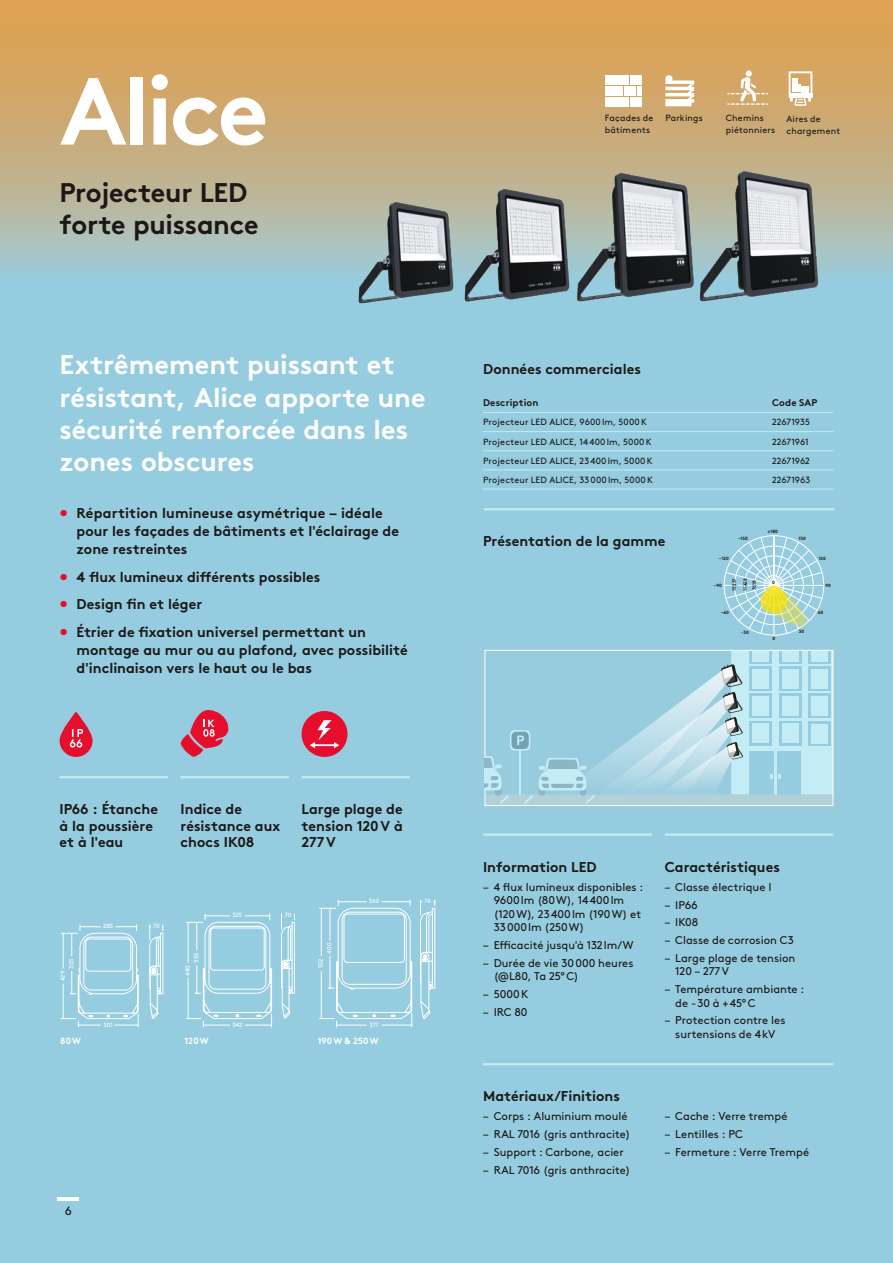
<style>
.page{position:relative;width:893px;height:1263px;background:#96ccdf}
.page>*{position:absolute;margin:0;border:0;box-sizing:border-box;transform-origin:0 0}
.Headline_34pt{font:700 95.1px "Brown";letter-spacing:-.035em;color:#fff}
.Subheadline_white_18{font:700 27px/32.4px "Brown";color:#fff}
.Subheadline_black_18{font:700 27px/32.4px "Brown";letter-spacing:-.01em;color:#1b1917}
.Highlight_Icons_9_5{font:700 14.25px/16.5px "Brown";letter-spacing:.005em;color:#1b1917}
.Headline_Running_Tex{font:700 14.25px "Brown";color:#1b1917}
.t1{font:12px "Brown";color:#1b1917}
.t2{font:11.25px/13.5px "Brown";color:#1b1917}
.Table_Headline_6_5pt{font:700 9.75px "Brown";letter-spacing:.015em;color:#1b1917}
.Table_Text_6pt{font:9px "Brown";letter-spacing:.015em;color:#1b1917}
.Application_Icons_6p{font:9px/12px "Brown";letter-spacing:.02em;color:#1b1917}
.Table_Text_6pt-2{font:9px "Brown";letter-spacing:-.01em;color:#1b1917}
.Caption_6pt{font:700 9px "Brown";letter-spacing:.01em;color:#fff}
.t3{font:6.15px "Brown";color:#fff}
.t4{font:700 4.65px/9.3px "Brown";color:#1b1917}
.s1{color:#e50e2c}
</style>
<div class="page">
<svg style="left:0;top:0;width:893px;height:271px;background:#ccab76"></svg>
<div style="left:618px;top:76px;width:11px;height:9px;background:#fff"></div>
<div style="left:612px;top:86px;width:11px;height:10px;background:#fff"></div>
<div style="left:605px;top:76px;width:11px;height:9px;background:#fff"></div>
<div style="left:625px;top:86px;width:11px;height:10px;background:#fff"></div>
<hr style="left:638px;top:86px;width:4px;height:10px;background:#fff">
<div style="left:631px;top:76px;width:11px;height:9px;background:#fff"></div>
<div style="left:605px;top:97px;width:11px;height:9px;background:#fff"></div>
<div style="left:618px;top:97px;width:11px;height:9px;background:#fff"></div>
<div style="left:631px;top:97px;width:11px;height:9px;background:#fff"></div>
<div style="left:605px;top:86px;width:5px;height:10px;background:#fff"></div>
<svg style="left:665px;top:75px;width:29px;height:31px"></svg>
<div style="left:746px;top:70px;width:6px;height:7px;background:#fff;border-radius:50%"></div>
<svg style="left:727px;top:77px;width:41px;height:28px"></svg>
<svg style="left:789px;top:71px;width:23px;height:35px"></svg>
<hr style="left:302px;top:776px;width:108px;height:2px;background:#c4ecf5">
<hr style="left:60px;top:776px;width:108px;height:2px;background:#c4ecf5">
<hr style="left:181px;top:776px;width:108px;height:2px;background:#c4ecf5">
<svg style="left:60px;top:711px;width:33px;height:46px"></svg>
<svg style="left:70px;top:729px;width:13px;height:18px"></svg>
<svg style="left:181px;top:710px;width:47px;height:47px"></svg>
<hr style="left:483px;top:1063px;width:350px;height:2px;background:#c4ecf5">
<svg style="left:724px;top:535px;width:100px;height:101px"></svg>
<hr style="left:483px;top:450px;width:289px;height:1px;background:#c4ecf5">
<hr style="left:483px;top:469px;width:289px;height:1px;background:#c4ecf5">
<hr style="left:483px;top:489px;width:289px;height:1px;background:#c4ecf5">
<hr style="left:483px;top:412px;width:289px;height:1px;background:#c4ecf5">
<hr style="left:772px;top:412px;width:61px;height:1px;background:#c4ecf5">
<hr style="left:483px;top:431px;width:289px;height:1px;background:#c4ecf5">
<hr style="left:772px;top:431px;width:61px;height:1px;background:#c4ecf5">
<hr style="left:772px;top:450px;width:61px;height:1px;background:#c4ecf5">
<hr style="left:772px;top:469px;width:61px;height:1px;background:#c4ecf5">
<hr style="left:772px;top:489px;width:61px;height:1px;background:#c4ecf5">
<hr style="left:484px;top:508px;width:350px;height:2px;background:#c4ecf5">
<svg style="left:485px;top:650px;width:348px;height:156px"></svg>
<svg style="left:302px;top:711px;width:45px;height:46px"></svg>
<svg style="left:186px;top:914px;width:109px;height:113px"></svg>
<svg style="left:319px;top:899px;width:117px;height:128px"></svg>
<svg style="left:61px;top:924px;width:103px;height:103px"></svg>
<img style="left:481px;top:173px;width:69px;height:127px">
<img style="left:550px;top:145px;width:171px;height:157px">
<img style="left:683px;top:154px;width:153px;height:148px">
<img style="left:331px;top:171px;width:150px;height:133px">
<hr style="left:665px;top:833px;width:168px;height:3px;background:#c4ecf5">
<hr style="left:483px;top:833px;width:169px;height:3px;background:#c4ecf5">
<hr style="left:57px;top:1197px;width:22px;height:3px;background:#fff">
<p class="Headline_34pt" style="left:60px;top:34px;width:210px">Alice</p>
<p class="Subheadline_black_18" style="left:60px;top:173px;width:201px">Projecteur LED forte puissance</p>
<p class="Subheadline_white_18" style="left:60px;top:346px;width:367px">Extrêmement puissant et résistant, Alice apporte une sécurité renforcée dans les zones obscures</p>
<p class="Highlight_Icons_9_5" style="left:77px;top:503px;width:324px;line-height:18px;text-indent:-17px"><span class="s1">•</span> Répartition lumineuse asymétrique – idéale pour les façades de bâtiments et l'éclairage de zone restreintes</p>
<p class="Highlight_Icons_9_5" style="left:60px;top:567px;width:262px"><span class="s1">•</span> 4 flux lumineux différents possibles</p>
<p class="Highlight_Icons_9_5" style="left:60px;top:595px;width:144px"><span class="s1">•</span> Design fin et léger</p>
<p class="Highlight_Icons_9_5" style="left:77px;top:621px;width:333px;line-height:18px;text-indent:-17px"><span class="s1">•</span> Étrier de fixation universel permettant un montage au mur ou au plafond, avec possibilité d'inclinaison vers le haut ou le bas</p>
<p class="Highlight_Icons_9_5" style="left:60px;top:800px;width:100px">IP66 : Étanche à la poussière et à l'eau</p>
<p class="Highlight_Icons_9_5" style="left:181px;top:800px;width:101px">Indice de résistance aux chocs IK08</p>
<p class="Highlight_Icons_9_5" style="left:302px;top:800px;width:103px;text-align:justify">Large plage de tension 120V à 277V</p>
<p class="t3" style="left:67px;top:969px;width:12px;rotate:-90deg">305</p>
<p class="t3" style="left:58px;top:981px;width:12px;rotate:-90deg">429</p>
<p class="t3" style="left:93px;top:921px;width:22px">285285</p>
<p class="t3" style="left:93px;top:1020px;width:21px">301301</p>
<p class="t3" style="left:153px;top:921px;width:8px">70</p>
<p class="t3" style="left:192px;top:963px;width:12px;rotate:-90deg">355</p>
<p class="t3" style="left:183px;top:976px;width:12px;rotate:-90deg">480</p>
<p class="t3" style="left:221px;top:911px;width:23px">325 325</p>
<p class="t3" style="left:221px;top:1020px;width:23px">342 342</p>
<p class="t3" style="left:285px;top:911px;width:8px">70</p>
<p class="t3" style="left:325px;top:953px;width:12px;rotate:-90deg">400</p>
<p class="t3" style="left:316px;top:968px;width:11px;rotate:-90deg">552</p>
<p class="t3" style="left:356px;top:896px;width:25px">360 360</p>
<p class="t3" style="left:369px;top:1020px;width:11px">377</p>
<p class="Caption_6pt" style="left:60px;top:1033px;width:22px">80W</p>
<p class="Caption_6pt" style="left:185px;top:1033px;width:26px">120W</p>
<p class="Caption_6pt" style="left:318px;top:1033px;width:62px">190W &amp; 250W</p>
<p class="t3" style="left:424px;top:896px;width:8px">76</p>
<p class="t1" style="left:65px;top:1201px;width:9px">6</p>
<p class="Application_Icons_6p" style="left:605px;top:111px;width:50px">Façades de</p>
<p class="Application_Icons_6p" style="left:665px;top:111px;width:39px">Parkings</p>
<p class="Application_Icons_6p" style="left:605px;top:123px;width:47px">bâtiments</p>
<p class="Application_Icons_6p" style="left:786px;top:112px;width:55px">Aires de chargement</p>
<p class="Application_Icons_6p" style="left:726px;top:111px;width:51px">Chemins piétonniers</p>
<p class="Headline_Running_Tex" style="left:483px;top:358px;width:159px">Données commerciales</p>
<p class="Table_Headline_6_5pt" style="left:483px;top:395px;width:57px">Description</p>
<p class="Table_Headline_6_5pt" style="left:772px;top:395px;width:47px">Code SAP</p>
<p class="Table_Text_6pt" style="left:483px;top:415px;width:165px">Projecteur LED ALICE, 9600lm, 5000K</p>
<p class="Table_Text_6pt-2" style="left:772px;top:415px;width:39px">22671935</p>
<p class="Table_Text_6pt" style="left:483px;top:435px;width:170px">Projecteur LED ALICE, 14400lm, 5000K</p>
<p class="Table_Text_6pt-2" style="left:772px;top:435px;width:38px">22671961</p>
<p class="Table_Text_6pt" style="left:483px;top:454px;width:171px">Projecteur LED ALICE, 23400lm, 5000K</p>
<p class="Table_Text_6pt-2" style="left:772px;top:454px;width:39px">22671962</p>
<p class="Table_Text_6pt" style="left:483px;top:473px;width:171px">Projecteur LED ALICE, 33000lm, 5000K</p>
<p class="Table_Text_6pt-2" style="left:772px;top:473px;width:40px">22671963</p>
<p class="Headline_Running_Tex" style="left:483px;top:530px;width:184px">Présentation de la gamme</p>
<p class="t4" style="left:738px;top:533px;width:11px">–150</p>
<p class="t4" style="left:768px;top:526px;width:12px">±180</p>
<p class="t4" style="left:799px;top:533px;width:9px">150</p>
<p class="t4" style="left:719px;top:553px;width:11px">–120</p>
<p class="t4" style="left:819px;top:554px;width:9px">120</p>
<p class="t4" style="left:714px;top:580px;width:9px">–90</p>
<p class="t4" style="left:825px;top:580px;width:7px">90</p>
<p class="t4" style="left:721px;top:607px;width:9px">–60</p>
<p class="t4" style="left:729px;top:591px;width:15px;rotate:-90deg">15 237</p>
<p class="t4" style="left:740px;top:591px;width:14px;rotate:-90deg">11 428<br>7618</p>
<p class="t4" style="left:741px;top:627px;width:9px">-30</p>
<p class="t4" style="left:772px;top:578px;width:4px">0</p>
<p class="t4" style="left:818px;top:607px;width:7px">60</p>
<p class="t4" style="left:799px;top:627px;width:7px">30</p>
<p class="t4" style="left:773px;top:634px;width:4px">0</p>
<p class="Headline_Running_Tex" style="left:483px;top:855px;width:115px">Information LED</p>
<p class="t2" style="left:494px;top:879px;width:151px;text-indent:-11px">– 4 flux lumineux disponibles :<br>9600lm (80W), 14400lm (120W), 23400lm (190W) et<br>33000lm (250W)</p>
<p class="t2" style="left:483px;top:937px;width:152px">– Efficacité jusqu'à 132lm/W</p>
<p class="t2" style="left:494px;top:955px;width:141px;text-indent:-11px">– Durée de vie 30000 heures (@L80, Ta 25°C)</p>
<p class="t2" style="left:483px;top:986px;width:47px">– 5000K</p>
<p class="t2" style="left:483px;top:1004px;width:46px">– IRC 80</p>
<p class="Headline_Running_Tex" style="left:483px;top:1085px;width:138px">Matériaux/Finitions</p>
<p class="t2" style="left:483px;top:1109px;width:146px">– Corps : Aluminium moulé</p>
<p class="t2" style="left:483px;top:1126px;width:149px">– RAL 7016 (gris anthracite)</p>
<p class="t2" style="left:483px;top:1144px;width:142px">– Support : Carbone, acier</p>
<p class="t2" style="left:483px;top:1162px;width:149px">– RAL 7016 (gris anthracite)</p>
<p class="Headline_Running_Tex" style="left:665px;top:855px;width:117px">Caractéristiques</p>
<p class="t2" style="left:665px;top:879px;width:108px">– Classe électrique I</p>
<p class="t2" style="left:665px;top:897px;width:35px">– IP66</p>
<p class="t2" style="left:665px;top:915px;width:35px">– IK08</p>
<p class="t2" style="left:665px;top:932px;width:131px">– Classe de corrosion C3</p>
<p class="t2" style="left:675px;top:950px;width:122px;text-indent:-11px">– Large plage de tension<br>120 – 277V</p>
<p class="t2" style="left:675px;top:981px;width:131px;text-indent:-11px">– Température ambiante : de -30 à +45°C</p>
<p class="t2" style="left:665px;top:1013px;width:122px;text-align:center">– Protection contre les surtensions de 4kV</p>
<p class="t2" style="left:665px;top:1109px;width:124px">– Cache : Verre trempé</p>
<p class="t2" style="left:665px;top:1126px;width:80px">– Lentilles : PC</p>
<p class="t2" style="left:665px;top:1144px;width:146px">– Fermeture : Verre Trempé</p>
</div>
